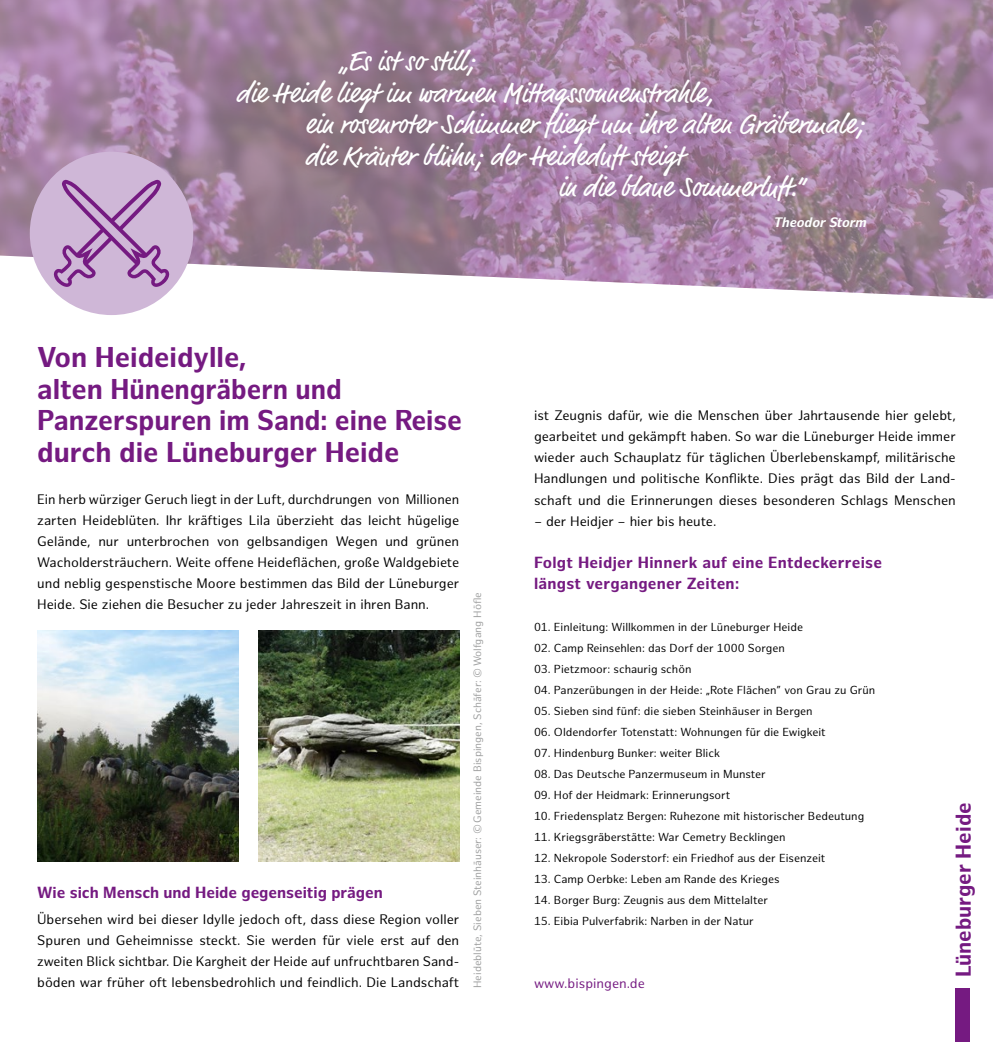
<style>
.page{position:relative;width:993px;height:1042px;background:#fff}
.page>*{position:absolute;margin:0;border:0;box-sizing:border-box;transform-origin:0 0}
.t1{font:28px "Market OT";color:#fff}
.t2{font:700 28px/31.5px "Hamburg Sans";color:#751a81}
.t3{font:700 21px "Hamburg Sans";color:#751a81}
.t4{font:700 15.75px/21px "Hamburg Sans";letter-spacing:.015em;color:#751a81}
.t5{font:13.47px/21px "Hamburg Sans";color:#000;text-align:justify}
.t6{font:13.47px "Hamburg Sans";color:#751a81}
.t7{font:italic 700 13.47px "Hamburg Sans";color:#fff}
.t8{font:11.38px "Hamburg Sans";color:#000}
.t9{font:10.5px "Hamburg Sans";color:#9d9e9e}
</style>
<div class="page">
<img style="left:0;top:0;width:992px;height:299px">
<img style="left:37px;top:630px;width:201px;height:231px">
<img style="left:258px;top:630px;width:201px;height:231px">
<div style="left:30px;top:152px;width:163px;height:163px;background:#cfb7d7;border-radius:50%"></div>
<svg style="left:54px;top:180px;width:115px;height:107px"></svg>
<div style="left:955px;top:988px;width:14px;height:54px;background:#751a81"></div>
<div style="left:224px;top:36px;width:655px;height:205px;background:#303030;opacity:.22"></div>
<h1 class="t1" style="left:339px;top:44px;width:137px">„Es ist so still;</h1>
<h1 class="t1" style="left:236px;top:76px;width:479px">die Heide liegt im warmen Mittagssonnenstrahle,</h1>
<h1 class="t1" style="left:305px;top:107px;width:561px">ein rosenroter Schimmer fliegt um ihre alten Gräbermale;</h1>
<h1 class="t1" style="left:305px;top:139px;width:379px">die Kräuter blühn; der Heideduft steigt</h1>
<h1 class="t1" style="left:558px;top:170px;width:247px">in die blaue Sommerluft.“</h1>
<p class="t7" style="left:773px;top:214px;width:94px">Theodor Storm</p>
<h1 class="t2" style="left:37px;top:343px;width:426px">Von Heideidylle,<br>alten Hünengräbern und<br>Panzerspuren im Sand: eine Reise durch die Lüneburger Heide</h1>
<p class="t5" style="left:37px;top:489px;width:423px">Ein herb würziger Geruch liegt in der Luft, durchdrungen von Millionen zarten Heideblüten. Ihr kräftiges Lila überzieht das leicht hügelige Gelände, nur unterbrochen von gelbsandigen Wegen und grünen Wacholdersträuchern. Weite offene Heideflächen, große Waldgebiete und neblig gespenstische Moore bestimmen das Bild der Lüneburger Heide. Sie ziehen die Besucher zu jeder Jahreszeit in ihren Bann.</p>
<p class="t4" style="left:37px;top:882px;width:347px">Wie sich Mensch und Heide gegenseitig prägen</p>
<p class="t5" style="left:37px;top:909px;width:423px">Übersehen wird bei dieser Idylle jedoch oft, dass diese Region voller Spuren und Geheimnisse steckt. Sie werden für viele erst auf den zweiten Blick sichtbar. Die Kargheit der Heide auf unfruchtbaren Sand&shy;böden war früher oft lebensbedrohlich und feindlich. Die Landschaft</p>
<p class="t9" style="left:471px;top:988px;width:397px;rotate:-90deg">Heideblüte, Sieben Steinhäuser: ©Gemeinde Bispingen, Schäfer: ©Wolfgang Höfle</p>
<p class="t5" style="left:534px;top:406px;width:423px">ist Zeugnis dafür, wie die Menschen über Jahrtausende hier gelebt, gearbeitet und gekämpft haben. So war die Lüneburger Heide immer wieder auch Schauplatz für täglichen Überlebenskampf, militärische Handlungen und politische Konflikte. Dies prägt das Bild der Land&shy;schaft und die Erinnerungen dieses besonderen Schlags Menschen</p>
<p class="t5" style="left:534px;top:511px;width:184px">– der Heidjer – hier bis heute.</p>
<p class="t4" style="left:534px;top:552px;width:349px">Folgt Heidjer Hinnerk auf eine Entdeckerreise längst vergangener Zeiten:</p>
<p class="t8" style="left:534px;top:620px;width:270px">01. Einleitung: Willkommen in der Lüneburger Heide</p>
<p class="t8" style="left:534px;top:641px;width:252px">02. Camp Reinsehlen: das Dorf der 1000 Sorgen</p>
<p class="t8" style="left:534px;top:662px;width:159px">03. Pietzmoor: schaurig schön</p>
<p class="t8" style="left:534px;top:683px;width:342px">04. Panzerübungen in der Heide: „Rote Flächen” von Grau zu Grün</p>
<p class="t8" style="left:534px;top:704px;width:280px">05. Sieben sind fünf: die sieben Steinhäuser in Bergen</p>
<p class="t8" style="left:534px;top:725px;width:293px">06. Oldendorfer Totenstatt: Wohnungen für die Ewigkeit</p>
<p class="t8" style="left:534px;top:746px;width:187px">07. Hindenburg Bunker: weiter Blick</p>
<p class="t8" style="left:534px;top:767px;width:233px">08. Das Deutsche Panzermuseum in Munster</p>
<p class="t8" style="left:534px;top:788px;width:198px">09. Hof der Heidmark: Erinnerungsort</p>
<p class="t8" style="left:534px;top:809px;width:332px">10. Friedensplatz Bergen: Ruhezone mit historischer Bedeutung</p>
<p class="t8" style="left:534px;top:830px;width:253px">11. Kriegsgräberstätte: War Cemetry Becklingen</p>
<p class="t8" style="left:534px;top:851px;width:293px">12. Nekropole Soderstorf: ein Friedhof aus der Eisenzeit</p>
<p class="t8" style="left:534px;top:872px;width:247px">13. Camp Oerbke: Leben am Rande des Krieges</p>
<p class="t8" style="left:534px;top:893px;width:235px">14. Borger Burg: Zeugnis aus dem Mittelalter</p>
<p class="t8" style="left:534px;top:914px;width:221px">15. Eibia Pulverfabrik: Narben in der Natur</p>
<h2 class="t3" style="left:950px;top:977px;width:176px;rotate:-90deg">Lüneburger Heide</h2>
<p class="t6" style="left:534px;top:975px;width:112px">www.bispingen.de</p>
</div>
